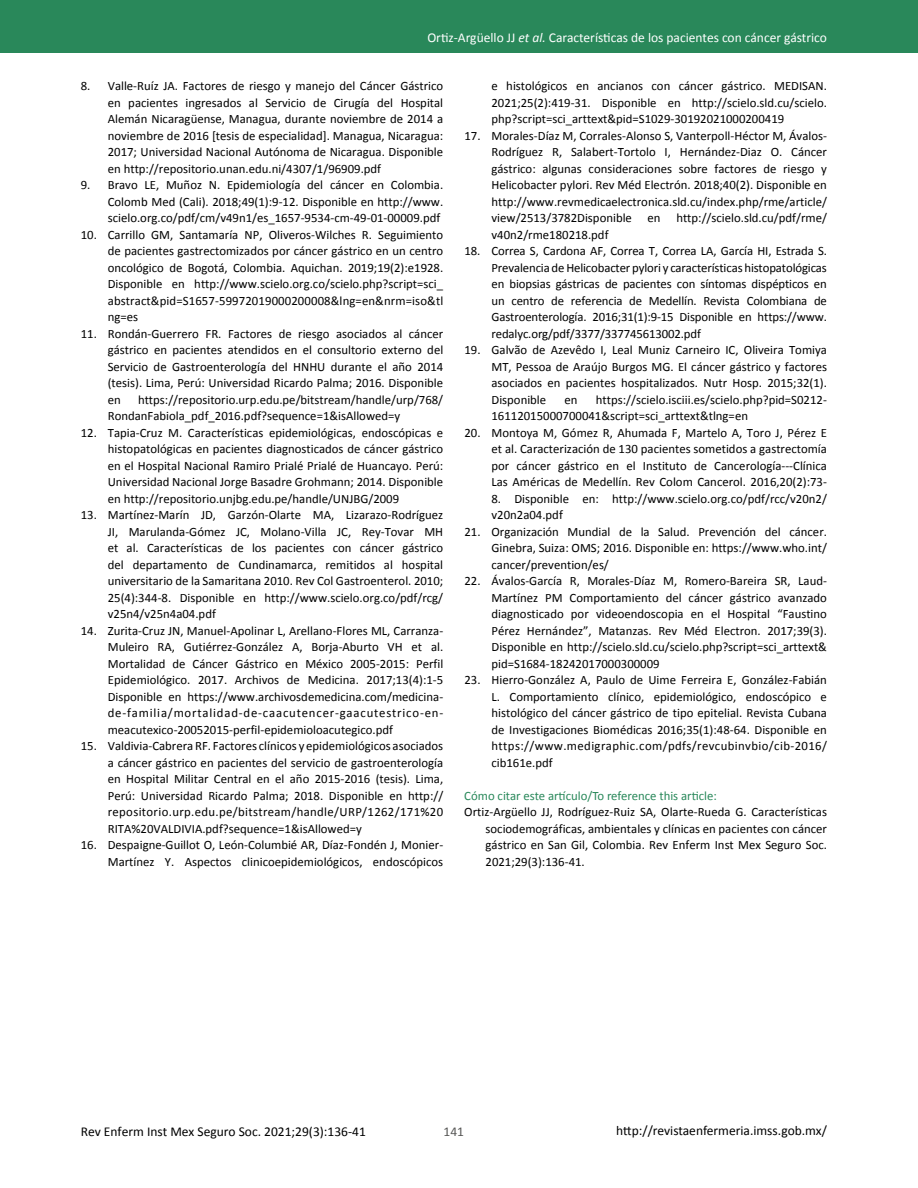
<style>
.page{position:relative;width:918px;height:1188px;background:#fff}
.page>*{position:absolute;margin:0;border:0;box-sizing:border-box;transform-origin:0 0}
.t1{font:13.5px "Calibri";color:#000}
.t2{font:13.5px "Calibri";color:#fff}
.t3{font:13.5px "Calibri";color:#575756}
.t4{font:12.75px/16.5px "Calibri";color:#000;text-align:justify}
.t5{font:12.75px "Calibri";color:#29885a}
.s1{font-style:italic}
</style>
<div class="page">
<div style="left:0;top:0;width:918px;height:53px;background:#29885a"></div>
<p class="t2" style="left:427px;top:29px;width:401px">Ortiz-Argüello JJ <span class="s1">et al.</span> Características de los pacientes con cáncer gástrico</p>
<p class="t4" style="left:108px;top:78px;width:337px;text-indent:-27px">8. Valle-Ruíz JA. Factores de riesgo y manejo del Cáncer Gástrico en pacientes ingresados al Servicio de Cirugía del Hospital Alemán Nicaragüense, Managua, durante noviembre de 2014 a noviembre de 2016 [tesis de especialidad]. Managua, Nicaragua:<br>2017; Universidad Nacional Autónoma de Nicaragua. Disponible en http://repositorio.unan.edu.ni/4307/1/96909.pdf</p>
<p class="t4" style="left:108px;top:177px;width:337px;text-indent:-27px">9. Bravo LE, Muñoz N. Epidemiología del cáncer en Colombia.<br>Colomb Med (Cali). 2018;49(1):9-12. Disponible en http://www. scielo.org.co/pdf/cm/v49n1/es_1657-9534-cm-49-01-00009.pdf</p>
<p class="t4" style="left:108px;top:226px;width:337px;text-indent:-27px">10. Carrillo GM, Santamaría NP, Oliveros-Wilches R. Seguimiento de pacientes gastrectomizados por cáncer gástrico en un centro oncológico de Bogotá, Colombia. Aquichan. 2019;19(2):e1928.<br>Disponible en http://www.scielo.org.co/scielo.php?script=sci_ abstract&amp;pid=S1657-59972019000200008&amp;lng=en&amp;nrm=iso&amp;tl ng=es</p>
<p class="t4" style="left:108px;top:325px;width:337px;text-indent:-27px">11. Rondán-Guerrero FR. Factores de riesgo asociados al cáncer gástrico en pacientes atendidos en el consultorio externo del Servicio de Gastroenterología del HNHU durante el año 2014 (tesis). Lima, Perú: Universidad Ricardo Palma; 2016. Disponible en</p>
<p class="t4" style="left:108px;top:391px;width:337px;text-indent:30px">https://repositorio.urp.edu.pe/bitstream/handle/urp/768/<br>RondanFabiola_pdf_2016.pdf?sequence=1&amp;isAllowed=y</p>
<p class="t4" style="left:108px;top:424px;width:337px;text-indent:-27px">12. Tapia-Cruz M. Características epidemiológicas, endoscópicas e histopatológicas en pacientes diagnosticados de cáncer gástrico en el Hospital Nacional Ramiro Prialé Prialé de Huancayo. Perú:<br>Universidad Nacional Jorge Basadre Grohmann; 2014. Disponible en http://repositorio.unjbg.edu.pe/handle/UNJBG/2009</p>
<p class="t4" style="left:108px;top:507px;width:337px;text-indent:-27px">13. Martínez-Marín JD, Garzón-Olarte MA, Lizarazo-Rodríguez JI, Marulanda-Gómez JC, Molano-Villa JC, Rey-Tovar MH et al. Características de los pacientes con cáncer gástrico del departamento de Cundinamarca, remitidos al hospital universitario de la Samaritana 2010. Rev Col Gastroenterol. 2010; 25(4):344-8. Disponible en http://www.scielo.org.co/pdf/rcg/ v25n4/v25n4a04.pdf</p>
<p class="t4" style="left:108px;top:622px;width:337px;text-indent:-27px">14. Zurita-Cruz JN, Manuel-Apolinar L, Arellano-Flores ML, Carranza-Muleiro RA, Gutiérrez-González A, Borja-Aburto VH et al.<br>Mortalidad de Cáncer Gástrico en México 2005-2015: Perfil Epidemiológico. 2017. Archivos de Medicina. 2017;13(4):1-5<br>Disponible en https://www.archivosdemedicina.com/medicina&shy;de-familia/mortalidad-de-caacutencer-gaacutestrico-en&shy;meacutexico-20052015-perfil-epidemioloacutegico.pdf</p>
<p class="t4" style="left:108px;top:738px;width:337px;text-indent:-27px">15. Valdivia-Cabrera RF. Factores clínicos y epidemiológicos asociados a cáncer gástrico en pacientes del servicio de gastroenterología en Hospital Militar Central en el año 2015-2016 (tesis). Lima, Perú: Universidad Ricardo Palma; 2018. Disponible en http:// repositorio.urp.edu.pe/bitstream/handle/URP/1262/171%20<br>RITA%20VALDIVIA.pdf?sequence=1&amp;isAllowed=y</p>
<p class="t4" style="left:81px;top:837px;width:364px;text-align:right">16. Despaigne-Guillot O, León-Columbié AR, Díaz-Fondén J, Monier-<br>Martínez Y. Aspectos clinicoepidemiológicos, endoscópicos</p>
<p class="t4" style="left:492px;top:78px;width:337px">e histológicos en ancianos con cáncer gástrico. MEDISAN.<br>2021;25(2):419-31. Disponible en http://scielo.sld.cu/scielo. php?script=sci_arttext&amp;pid=S1029-30192021000200419</p>
<p class="t4" style="left:492px;top:127px;width:337px;text-indent:-27px">17. Morales-Díaz M, Corrales-Alonso S, Vanterpoll-Héctor M, Ávalos-Rodríguez R, Salabert-Tortolo I, Hernández-Diaz O. Cáncer gástrico: algunas consideraciones sobre factores de riesgo y Helicobacter pylori. Rev Méd Electrón. 2018;40(2). Disponible en http://www.revmedicaelectronica.sld.cu/index.php/rme/article/ view/2513/3782Disponible en http://scielo.sld.cu/pdf/rme/ v40n2/rme180218.pdf</p>
<p class="t4" style="left:492px;top:243px;width:337px;text-indent:-27px">18. Correa S, Cardona AF, Correa T, Correa LA, García HI, Estrada S.<br>Prevalencia de Helicobacter pylori y características histopatológicas en biopsias gástricas de pacientes con síntomas dispépticos en un centro de referencia de Medellín. Revista Colombiana de Gastroenterología. 2016;31(1):9-15 Disponible en https://www. redalyc.org/pdf/3377/337745613002.pdf</p>
<p class="t4" style="left:492px;top:342px;width:337px;text-indent:-27px">19. Galvão de Azevêdo I, Leal Muniz Carneiro IC, Oliveira Tomiya MT, Pessoa de Araújo Burgos MG. El cáncer gástrico y factores asociados en pacientes hospitalizados. Nutr Hosp. 2015;32(1).<br>Disponible</p>
<p class="t4" style="left:492px;top:391px;width:337px;text-indent:104px">https://scielo.isciii.es/scielo.php?pid=S0212-<br>16112015000700041&amp;script=sci_arttext&amp;tlng=en</p>
<p class="t4" style="left:492px;top:424px;width:337px;text-indent:-27px">20. Montoya M, Gómez R, Ahumada F, Martelo A, Toro J, Pérez E et al. Caracterización de 130 pacientes sometidos a gastrectomía por cáncer gástrico en el Instituto de Cancerología---Clínica Las Américas de Medellín. Rev Colom Cancerol. 2016,20(2):73-</p>
<p class="t4" style="left:492px;top:490px;width:337px">8. Disponible en: http://www.scielo.org.co/pdf/rcc/v20n2/ v20n2a04.pdf</p>
<p class="t4" style="left:492px;top:523px;width:337px;text-indent:-27px">21. Organización Mundial de la Salud. Prevención del cáncer.<br>Ginebra, Suiza: OMS; 2016. Disponible en: https://www.who.int/ cancer/prevention/es/</p>
<p class="t4" style="left:492px;top:573px;width:337px;text-indent:-27px">22. Ávalos-García R, Morales-Díaz M, Romero-Bareira SR, Laud-Martínez PM Comportamiento del cáncer gástrico avanzado diagnosticado por videoendoscopia en el Hospital “Faustino Pérez Hernández”, Matanzas. Rev Méd Electron. 2017;39(3).<br>Disponible en http://scielo.sld.cu/scielo.php?script=sci_arttext&amp; pid=S1684-18242017000300009</p>
<p class="t4" style="left:492px;top:672px;width:337px;text-indent:-27px">23. Hierro-González A, Paulo de Uime Ferreira E, González-Fabián L. Comportamiento clínico, epidemiológico, endoscópico e histológico del cáncer gástrico de tipo epitelial. Revista Cubana de Investigaciones Biomédicas 2016;35(1):48-64. Disponible en https://www.medigraphic.com/pdfs/revcubinvbio/cib-2016/ cib161e.pdf</p>
<p class="t5" style="left:464px;top:787px;width:254px">Cómo citar este artículo/To reference this article:</p>
<p class="t4" style="left:486px;top:804px;width:343px;text-indent:-21px">Ortiz-Argüello JJ, Rodríguez-Ruiz SA, Olarte-Rueda G. Características sociodemográficas, ambientales y clínicas en pacientes con cáncer gástrico en San Gil, Colombia. Rev Enferm Inst Mex Seguro Soc.<br>2021;29(3):136-41.</p>
<p class="t4" style="left:565px;top:391px;width:15px">en</p>
<p class="t1" style="left:81px;top:1123px;width:287px">Rev Enferm Inst Mex Seguro Soc. 2021;29(3):136-41</p>
<p class="t3" style="left:444px;top:1123px;width:22px">141</p>
<p class="t1" style="left:616px;top:1122px;width:212px">http://revistaenfermeria.imss.gob.mx/</p>
</div>
